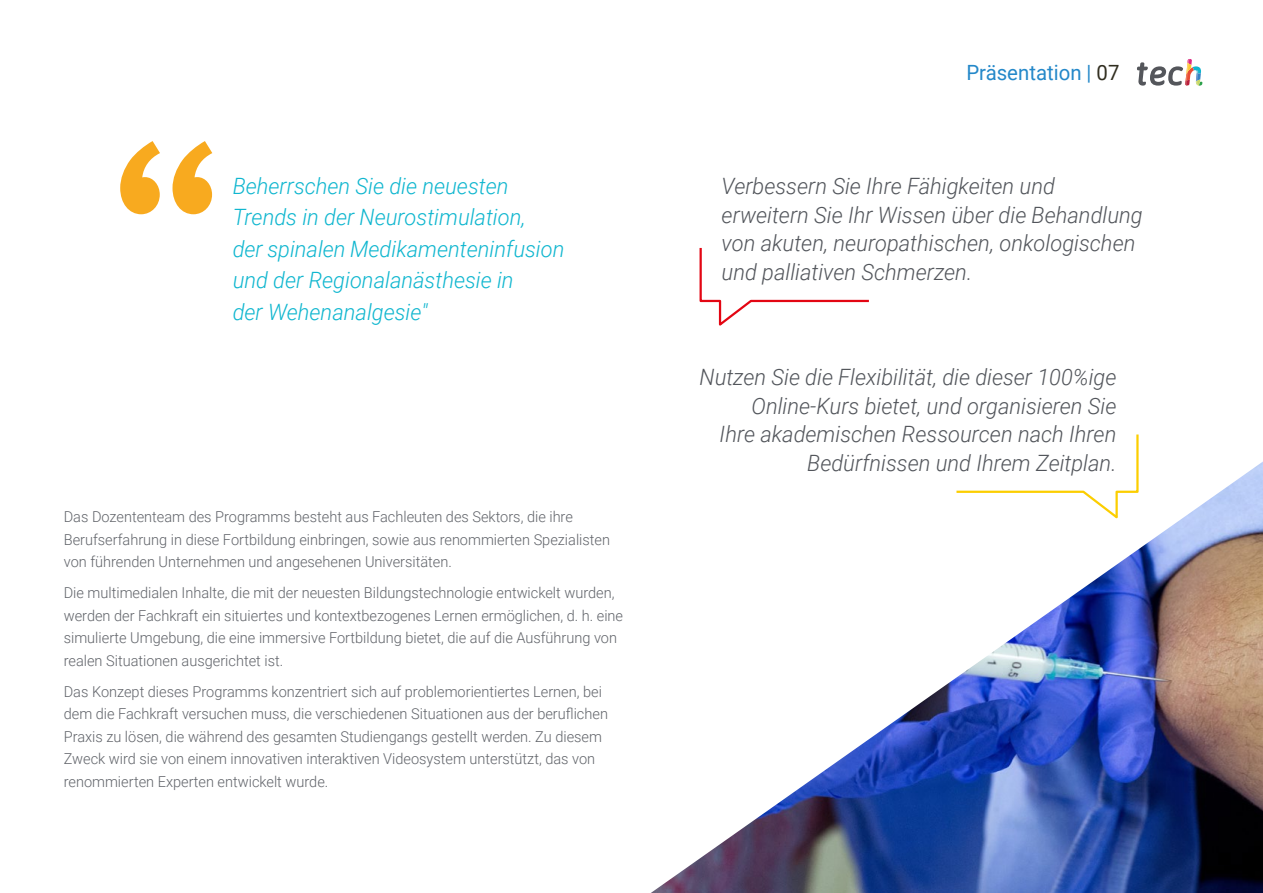
<style>
.page{position:relative;width:1263px;height:893px;background:#fff}
.page>*{position:absolute;margin:0;border:0;box-sizing:border-box;transform-origin:0 0}
.t1{font:italic 300 22.5px/28.5px "Roboto";color:#52555b}
.t2{font:italic 300 22.5px/31.5px "Roboto";color:#0fb6cf}
.t3{font:21px "Roboto";color:#2488c9}
.t4{font:300 15px/22.5px "Roboto";color:#61646a}
.s1{color:#312e20}
</style>
<div class="page">
<svg style="left:120px;top:141px;width:92px;height:73px"></svg>
<img style="left:651px;top:461px;width:612px;height:432px">
<svg style="left:1137px;top:59px;width:65px;height:27px"></svg>
<svg style="left:699px;top:247px;width:170px;height:79px"></svg>
<svg style="left:954px;top:434px;width:186px;height:88px"></svg>
<h2 class="t3" style="left:966px;top:57px;width:155px">Präsentation | <span class="s1">07</span></h2>
<h1 class="t2" style="left:233px;top:169px;width:333px">Beherrschen Sie die neuesten<br>Trends in der Neurostimulation,<br>der spinalen Medikamenteninfusion und der Regionalanästhesie in<br>der Wehenanalgesie"</h1>
<h1 class="t1" style="left:722px;top:171px;width:423px">Verbessern Sie Ihre Fähigkeiten und erweitern Sie Ihr Wissen über die Behandlung von akuten, neuropathischen, onkologischen und palliativen Schmerzen.</h1>
<p class="t4" style="left:64px;top:505px;width:548px">Das Dozententeam des Programms besteht aus Fachleuten des Sektors, die ihre<br>Berufserfahrung in diese Fortbildung einbringen, sowie aus renommierten Spezialisten von führenden Unternehmen und angesehenen Universitäten.</p>
<p class="t4" style="left:64px;top:581px;width:561px">Die multimedialen Inhalte, die mit der neuesten Bildungstechnologie entwickelt wurden, werden der Fachkraft ein situiertes und kontextbezogenes Lernen ermöglichen, d. h. eine simulierte Umgebung, die eine immersive Fortbildung bietet, die auf die Ausführung von realen Situationen ausgerichtet ist.</p>
<p class="t4" style="left:64px;top:679px;width:546px">Das Konzept dieses Programms konzentriert sich auf problemorientiertes Lernen, bei dem die Fachkraft versuchen muss, die verschiedenen Situationen aus der beruflichen Praxis zu lösen, die während des gesamten Studiengangs gestellt werden. Zu diesem Zweck wird sie von einem innovativen interaktiven Videosystem unterstützt, das von renommierten Experten entwickelt wurde.</p>
<h1 class="t1" style="left:699px;top:362px;width:418px;text-align:right">Nutzen Sie die Flexibilität, die dieser 100%ige Online-Kurs bietet, und organisieren Sie<br>Ihre akademischen Ressourcen nach Ihren Bedürfnissen und Ihrem Zeitplan.</h1>
</div>
